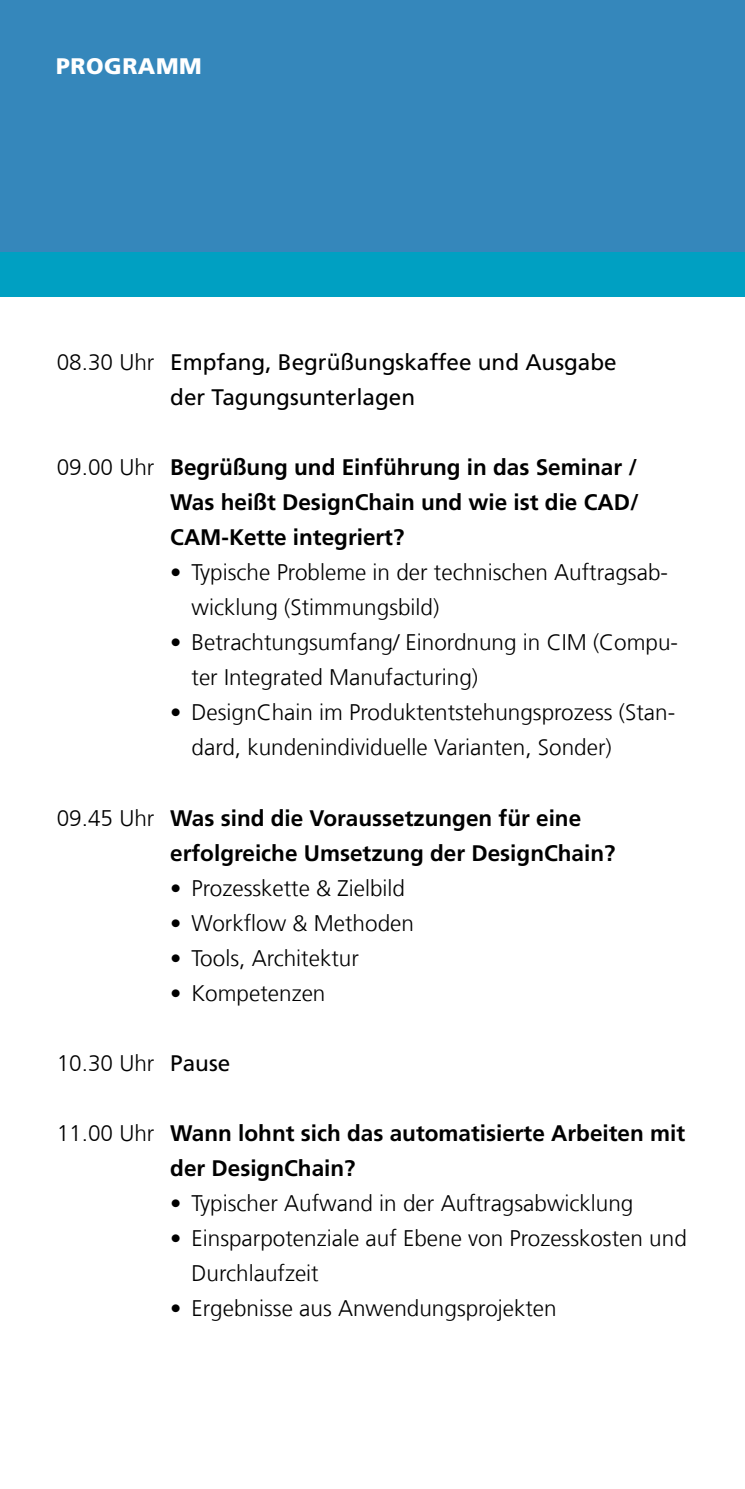
<style>
.page{position:relative;width:745px;height:1489px;background:#fff}
.page>*{position:absolute;margin:0;border:0;box-sizing:border-box;transform-origin:0 0}
.t1{font:300 22.5px/35px "Frutiger LT Com";color:#000}
.t2{font:700 22.5px/35px "Frutiger LT Com";color:#000}
.t3{font:22.5px/35px "Frutiger LT Com";color:#000}
.t4{font:900 22.5px "Frutiger LT Com";letter-spacing:.025em;color:#fff}
.s1{font-weight:300}
.s2{font-weight:400}
</style>
<div class="page">
<div style="left:0;top:0;width:744px;height:296px;background:#3587bb"></div>
<div style="left:0;top:252px;width:744px;height:44px;background:#00a0c2"></div>
<p class="t4" style="left:56px;top:52px;width:147px">PROGRAMM</p>
<p class="t3" style="left:170px;top:345px;width:447px;text-indent:-113px"><span class="s1">08.30 Uhr</span> Empfang, Begrüßungskaffee und Ausgabe der Tagungsunterlagen</p>
<p class="t2" style="left:170px;top:450px;width:469px;text-align:justify;text-indent:-113px"><span class="s1">09.00 Uhr</span> Begrüßung und Einführung in das Seminar / Was heißt DesignChain und wie ist die CAD/ CAM-Kette integriert?</p>
<p class="t1" style="left:191px;top:555px;width:477px;text-indent:-21px">• Typische Probleme in der technischen Auftragsab&shy;wicklung (Stimmungsbild)</p>
<p class="t1" style="left:191px;top:625px;width:487px;text-indent:-21px">• Betrachtungsumfang/ Einordnung in CIM (Compu&shy;ter Integrated Manufacturing)</p>
<p class="t1" style="left:191px;top:695px;width:485px;text-indent:-21px">• DesignChain im Produktentstehungsprozess (Stan&shy;dard, kundenindividuelle Varianten, Sonder)</p>
<p class="t2" style="left:170px;top:800px;width:446px;text-indent:-113px"><span class="s1">09.45 Uhr</span> Was sind die Voraussetzungen für eine erfolgreiche Umsetzung der DesignChain?</p>
<p class="t1" style="left:170px;top:870px;width:236px">• Prozesskette &amp; Zielbild</p>
<p class="t1" style="left:170px;top:905px;width:245px">• Workflow &amp; Methoden</p>
<p class="t1" style="left:170px;top:940px;width:190px">• Tools, Architektur</p>
<p class="t1" style="left:170px;top:975px;width:157px">• Kompetenzen</p>
<p class="t1" style="left:57px;top:1045px;width:175px">10.30 Uhr <span class="s2">Pause</span></p>
<p class="t2" style="left:170px;top:1115px;width:516px;text-indent:-113px"><span class="s1">11.00 Uhr</span> Wann lohnt sich das automatisierte Arbeiten mit der DesignChain?</p>
<p class="t1" style="left:170px;top:1185px;width:464px">• Typischer Aufwand in der Auftragsabwicklung</p>
<p class="t1" style="left:191px;top:1220px;width:496px;text-indent:-21px">• Einsparpotenziale auf Ebene von Prozesskosten und<br>Durchlaufzeit</p>
<p class="t1" style="left:170px;top:1290px;width:387px">• Ergebnisse aus Anwendungsprojekten</p>
</div>
